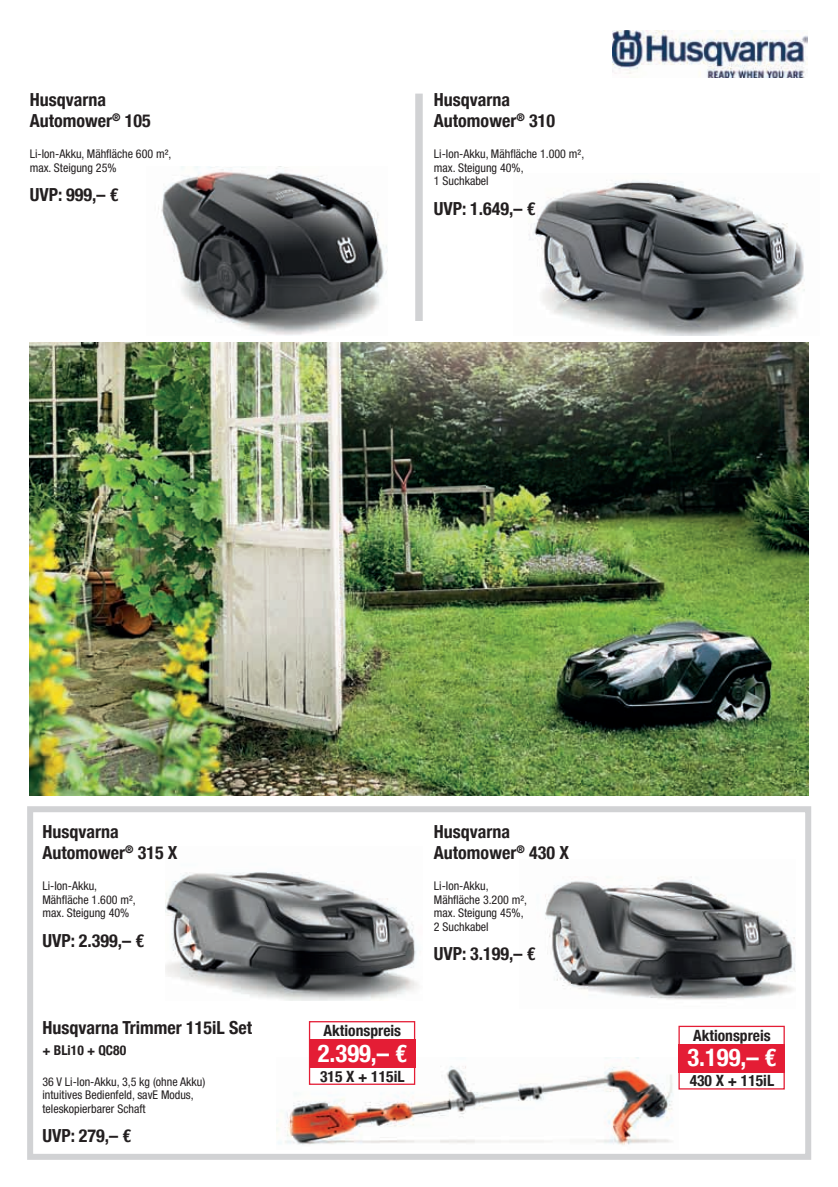
<style>
.page{position:relative;width:838px;height:1187px;background:#fff}
.page>*{position:absolute;margin:0;border:0;box-sizing:border-box;transform-origin:0 0}
.t1{font:700 condensed 24.6px "Helvetica Neue";color:#fff}
.t2{font:700 condensed 18px/21px "Helvetica Neue";color:#231f20}
.t3{font:700 condensed 15.6px "Helvetica Neue";color:#231f20}
.t4{font:700 condensed 13.5px "Helvetica Neue";color:#231f20}
.t5{font:condensed 12px/13.5px "Helvetica Neue";color:#231f20}
</style>
<div class="page">
<div style="left:415px;top:94px;width:8px;height:340px;background:#d1d2d4"></div>
<div style="left:27px;top:806px;width:784px;height:353px;border:6px solid #d1d2d4"></div>
<div style="left:27px;top:321px;width:781px;height:181px;background:#fff"></div>
<img style="left:545px;top:876px;width:250px;height:124px">
<img style="left:165px;top:872px;width:253px;height:128px">
<img style="left:528px;top:180px;width:277px;height:156px">
<img style="left:158px;top:167px;width:229px;height:169px">
<img style="left:612px;top:30px;width:195px;height:48px">
<img style="left:30px;top:342px;width:778px;height:453px">
<img style="left:276px;top:1057px;width:397px;height:88px">
<div style="left:309px;top:1021px;width:105px;height:63px;background:#fff"></div>
<div style="left:309px;top:1020px;width:106px;height:64px;border:1px solid #e41d35"></div>
<div style="left:309px;top:1039px;width:106px;height:28px;background:#e41d35"></div>
<div style="left:678px;top:1025px;width:106px;height:64px;border:1px solid #e41d35"></div>
<div style="left:678px;top:1043px;width:106px;height:29px;background:#e41d35"></div>
<h2 class="t2" style="left:30px;top:88px;width:123px">Husqvarna<br>Automower<sup>®</sup> 105</h2>
<p class="t5" style="left:30px;top:147px;width:143px">Li-Ion-Akku, Mähfläche 600 m², max. Steigung 25%</p>
<h2 class="t2" style="left:30px;top:183px;width:90px">UVP: 999,– €</h2>
<h2 class="t2" style="left:434px;top:88px;width:123px">Husqvarna<br>Automower<sup>®</sup> 310</h2>
<p class="t5" style="left:434px;top:147px;width:152px">Li-Ion-Akku, Mähfläche 1.000 m², max. Steigung 40%,<br>1 Suchkabel</p>
<h2 class="t2" style="left:434px;top:197px;width:103px">UVP: 1.649,– €</h2>
<h2 class="t2" style="left:43px;top:820px;width:137px">Husqvarna<br>Automower<sup>®</sup> 315 X</h2>
<p class="t5" style="left:43px;top:879px;width:95px">Li-Ion-Akku,<br>Mähfläche 1.600 m², max. Steigung 40%</p>
<h2 class="t2" style="left:43px;top:928px;width:103px">UVP: 2.399,– €</h2>
<h2 class="t2" style="left:43px;top:1015px;width:211px">Husqvarna Trimmer 115iL Set</h2>
<p class="t4" style="left:43px;top:1038px;width:85px">+ BLi10 + QC80</p>
<p class="t5" style="left:43px;top:1074px;width:164px">36 V Li-Ion-Akku, 3,5 kg (ohne Akku) intuitives Bedienfeld, savE Modus, teleskopierbarer Schaft</p>
<h2 class="t2" style="left:43px;top:1124px;width:90px">UVP: 279,– €</h2>
<h3 class="t3" style="left:323px;top:1017px;width:79px">Aktionspreis</h3>
<h1 class="t1" style="left:318px;top:1032px;width:91px">2.399,– €</h1>
<h3 class="t3" style="left:320px;top:1063px;width:86px">315 X + 115iL</h3>
<h2 class="t2" style="left:434px;top:820px;width:137px">Husqvarna<br>Automower<sup>®</sup> 430 X</h2>
<p class="t5" style="left:434px;top:879px;width:95px">Li-Ion-Akku,<br>Mähfläche 3.200 m², max. Steigung 45%,<br>2 Suchkabel</p>
<h2 class="t2" style="left:434px;top:941px;width:103px">UVP: 3.199,– €</h2>
<h3 class="t3" style="left:693px;top:1022px;width:79px">Aktionspreis</h3>
<h1 class="t1" style="left:687px;top:1036px;width:91px">3.199,– €</h1>
<h3 class="t3" style="left:689px;top:1067px;width:86px">430 X + 115iL</h3>
</div>
